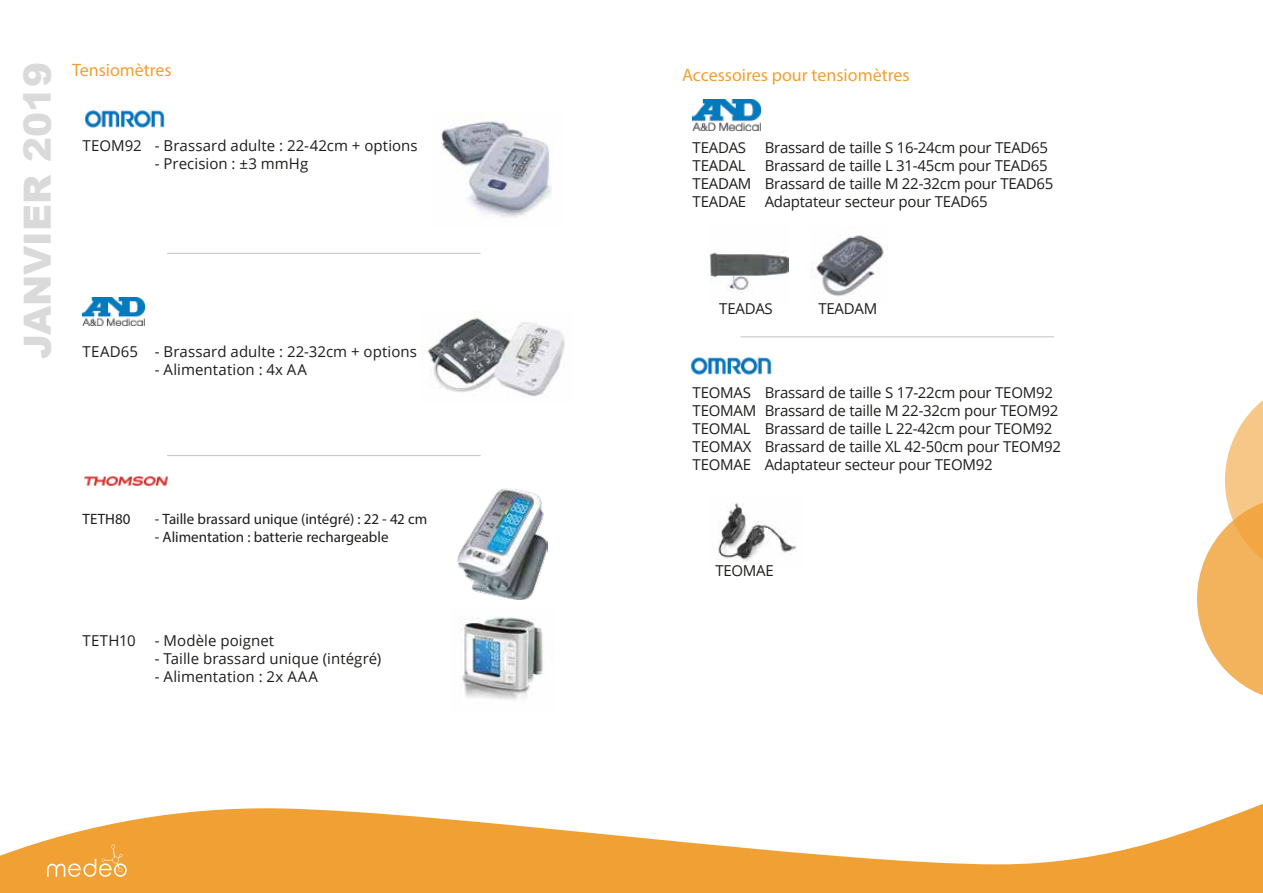
<style>
.page{position:relative;width:1263px;height:893px;background:#fff}
.page>*{position:absolute;margin:0;border:0;box-sizing:border-box;transform-origin:0 0}
.t1{font:900 37.5px "Arial";color:#dadada}
.t2{font:18px "Myriad Pro";color:#f1a034}
.t3{font:15px/18px "Open Sans";letter-spacing:-.015em;color:#1d1d1b}
.t4{font:15px "Open Sans";letter-spacing:.005em;color:#1d1d1b}
.t5{font:15px "Myriad Pro";color:#1d1d1b}
.t6{font:15px "Open Sans";letter-spacing:.01em;color:#1d1d1b}
</style>
<div class="page">
<img style="left:709px;top:251px;width:79px;height:42px">
<svg style="left:0;top:804px;width:1263px;height:89px;fill:#f1a034"></svg>
<svg style="left:47px;top:845px;width:80px;height:32px;background:#f2ad51"></svg>
<svg style="left:1197px;top:400px;width:66px;height:296px"></svg>
<img style="left:441px;top:121px;width:111px;height:97px">
<img style="left:84px;top:110px;width:81px;height:18px">
<img style="left:421px;top:312px;width:144px;height:85px">
<img style="left:457px;top:489px;width:90px;height:110px">
<img style="left:83px;top:298px;width:61px;height:28px">
<img style="left:84px;top:476px;width:84px;height:10px">
<img style="left:693px;top:99px;width:67px;height:31px">
<img style="left:811px;top:235px;width:77px;height:61px">
<hr style="left:167px;top:253px;width:313px;height:1px;background:#cac9c9">
<hr style="left:167px;top:455px;width:313px;height:1px;background:#cac9c9">
<img style="left:459px;top:617px;width:84px;height:83px">
<img style="left:718px;top:503px;width:79px;height:59px">
<img style="left:690px;top:357px;width:82px;height:18px">
<hr style="left:741px;top:336px;width:312px;height:1px;background:#cac9c9">
<h1 class="t1" style="left:9px;top:359px;width:299px;rotate:-90deg">JANVIER 2019</h1>
<p class="t2" style="left:72px;top:59px;width:101px">Tensiomètres</p>
<p class="t4" style="left:83px;top:135px;width:337px">TEOM92 - Brassard adulte : 22-42cm + options</p>
<p class="t4" style="left:155px;top:153px;width:155px">- Precision : ±3 mmHg</p>
<p class="t4" style="left:83px;top:341px;width:336px">TEAD65 - Brassard adulte : 22-32cm + options</p>
<p class="t4" style="left:155px;top:359px;width:154px">- Alimentation : 4x AA</p>
<p class="t5" style="left:83px;top:510px;width:50px">TETH80</p>
<p class="t5" style="left:155px;top:510px;width:274px">- Taille brassard unique (intégré) : 22 - 42 cm</p>
<p class="t5" style="left:155px;top:528px;width:235px">- Alimentation : batterie rechargeable</p>
<p class="t3" style="left:83px;top:631px;width:55px">TETH10</p>
<p class="t4" style="left:155px;top:630px;width:121px">- Modèle poignet</p>
<p class="t4" style="left:155px;top:648px;width:228px">- Taille brassard unique (intégré)</p>
<p class="t6" style="left:155px;top:666px;width:165px">- Alimentation : 2x AAA</p>
<p class="t2" style="left:682px;top:63px;width:229px">Accessoires pour tensiomètres</p>
<p class="t3" style="left:693px;top:138px;width:357px">TEADAS Brassard de taille S 16-24cm pour TEAD65<br>TEADAL</p>
<p class="t3" style="left:693px;top:156px;width:362px;text-indent:72px">Brassard de taille L 31-45cm pour TEAD65<br>TEADAM Brassard de taille M 22-32cm pour TEAD65<br>TEADAE Adaptateur secteur pour TEAD65</p>
<p class="t3" style="left:719px;top:299px;width:55px">TEADAS</p>
<p class="t3" style="left:818px;top:299px;width:60px">TEADAM</p>
<p class="t3" style="left:693px;top:383px;width:370px">TEOMAS Brassard de taille S 17-22cm pour TEOM92<br>TEOMAM Brassard de taille M 22-32cm pour TEOM92<br>TEOMAL Brassard de taille L 22-42cm pour TEOM92<br>TEOMAX Brassard de taille XL 42-50cm pour TEOM92<br>TEOMAE Adaptateur secteur pour TEOM92</p>
<p class="t3" style="left:715px;top:561px;width:60px">TEOMAE</p>
</div>
